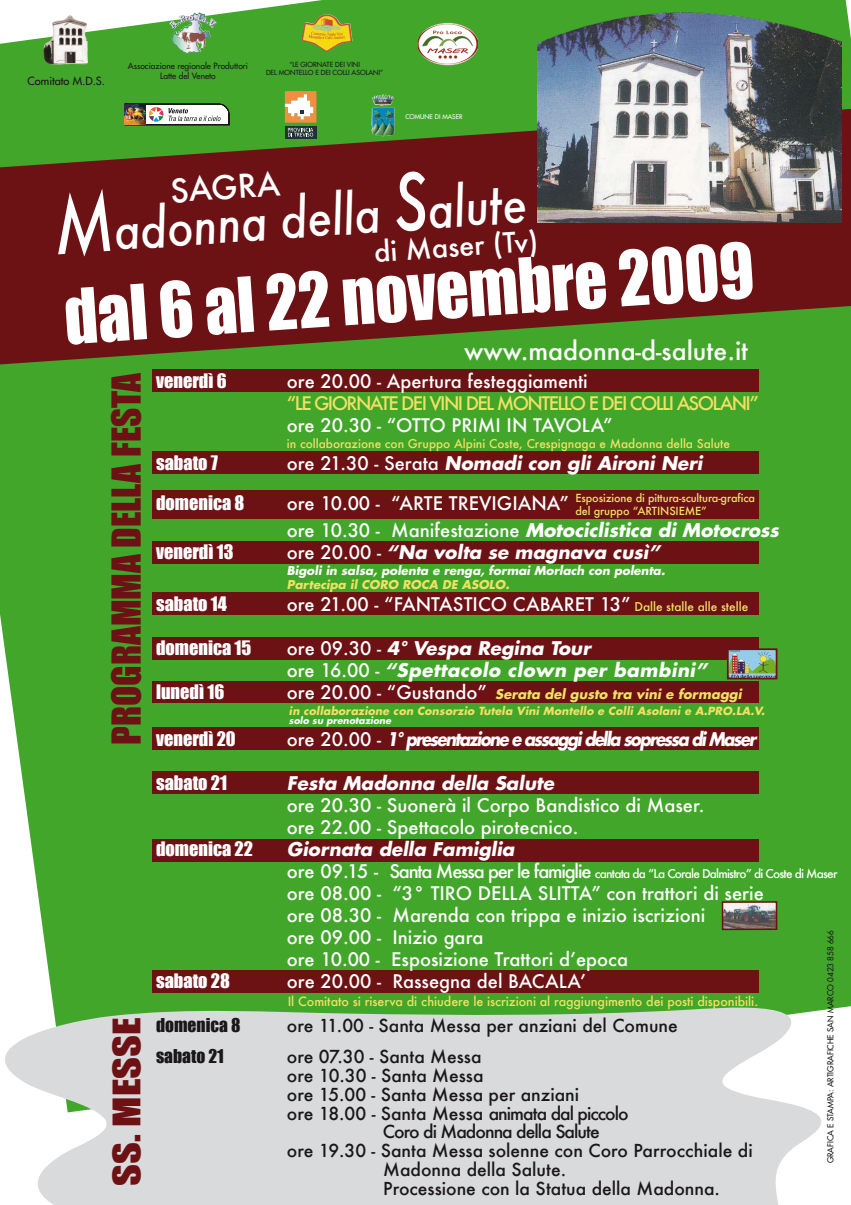
<style>
.page{position:relative;width:851px;height:1205px;background:#fff}
.page>*{position:absolute;margin:0;border:0;box-sizing:border-box;transform-origin:0 0}
.t1{font:70.44px "Impact";color:#fff;scale:.91 1}
.t2{font:italic 500 54.12px "Futura";color:#fff;scale:.8 1}
.t3{font:36.69px "Impact";color:#6d1214}
.t4{font:34.81px "Impact";color:#6d1214;scale:1.22 1}
.t5{font:500 31.94px "Futura";color:#fff}
.t6{font:500 27.44px "Futura";color:#fff}
.t7{font:500 24.94px "Futura";color:#fff}
.t8{font:500 18.31px/22px "Futura";color:#fff}
.t9{font:italic 700 18.31px "Futura";color:#fff}
.t10{font:18.31px "Impact";color:#fff}
.t11{font:italic 700 18.31px/22px "Futura";letter-spacing:.025em;color:#fff}
.t12{font:italic 700 18.31px "Futura";letter-spacing:-.095em;color:#fff;scale:.9 1}
.t13{font:500 18.31px "Futura";letter-spacing:-.09em;color:#f0e166}
.t14{font:500 17.5px "Futura";color:#1a171b}
.t15{font:500 17.5px "Futura";letter-spacing:-.055em;color:#1a171b}
.t16{font:17.5px "Impact";color:#1a171b}
.t17{font:italic 700 13.12px "Futura";color:#f0e166}
.t18{font:500 12.5px "Futura";letter-spacing:-.005em;color:#f0e166}
.t19{font:500 11.88px "Futura";letter-spacing:-.065em;color:#fff}
.t20{font:500 11.88px "Futura";color:#f0e166}
.t21{font:italic 700 11.88px "Futura";color:#fff}
.t22{font:italic 700 11.88px "Futura";color:#f0e166}
.t23{font:11.06px "Futura";color:#1a171b}
.t24{font:italic 700 10.94px "Futura";letter-spacing:.01em;color:#f0e166}
.t25{font:500 10.94px/13.1px "Futura";letter-spacing:-.01em;color:#f0e166}
.t26{font:italic 700 9.38px "Futura";color:#fff}
.t27{font:8.44px/10.1px "Futura";color:#1a171b;text-align:center}
.t28{font:8.12px "Futura";color:#1a171b}
.t29{font:6.88px/8.2px "Futura";color:#1a171b;text-align:center}
.t30{font:6.38px "Futura";color:#fff}
.s1{font-size:75.81px}
.s2{font-weight:500;font-style:normal}
.s3{font-weight:700;font-style:italic}
.s4{font-size:11.88px;color:#f0e166}
.s5{font-size:18.31px}
</style>
<div class="page">
<div style="left:0;top:0;width:850px;height:1010px;background:#42a62a"></div>
<svg style="left:0;top:1000px;width:828px;height:205px;background:#d4dbd4"></svg>
<svg style="left:0;top:105px;width:850px;height:263px;background:#613819"></svg>
<img style="left:537px;top:6px;width:304px;height:217px">
<div style="left:152px;top:369px;width:606px;height:23px;background:#6d1214"></div>
<div style="left:152px;top:451px;width:606px;height:23px;background:#6d1214"></div>
<div style="left:152px;top:490px;width:606px;height:29px;background:#6d1214"></div>
<div style="left:152px;top:540px;width:606px;height:23px;background:#6d1214"></div>
<div style="left:152px;top:592px;width:606px;height:23px;background:#6d1214"></div>
<div style="left:152px;top:637px;width:606px;height:23px;background:#6d1214"></div>
<div style="left:152px;top:681px;width:606px;height:22px;background:#6d1214"></div>
<div style="left:152px;top:727px;width:606px;height:23px;background:#6d1214"></div>
<div style="left:152px;top:771px;width:606px;height:23px;background:#6d1214"></div>
<div style="left:152px;top:838px;width:606px;height:23px;background:#6d1214"></div>
<div style="left:152px;top:970px;width:606px;height:23px;background:#6d1214"></div>
<img style="left:371px;top:94px;width:24px;height:43px">
<svg style="left:125px;top:104px;width:104px;height:21px"></svg>
<img style="left:418px;top:23px;width:59px;height:42px">
<div style="left:285px;top:126px;width:31px;height:12px;background:#203233"></div>
<svg style="left:285px;top:91px;width:31px;height:46px"></svg>
<img style="left:43px;top:15px;width:45px;height:50px">
<img style="left:178px;top:12px;width:20px;height:10px">
<img style="left:302px;top:14px;width:25px;height:22px">
<svg style="left:724px;top:904px;width:50px;height:23px"></svg>
<div style="left:721px;top:901px;width:56px;height:29px;border:2px solid #6d1214"></div>
<img style="left:729px;top:651px;width:45px;height:25px">
<div style="left:726px;top:648px;width:51px;height:31px;border:2px solid #6d1214"></div>
<p class="t23" style="left:28px;top:73px;width:79px">Comitato M.D.S.</p>
<p class="t27" style="left:128px;top:60px;width:121px">Associazione regionale Produttori<br>Latte del Veneto</p>
<p class="t29" style="left:266px;top:60px;width:119px">“LE GIORNATE DEI VINI<br>DEL MONTELLO E DEI COLLI ASOLANI”</p>
<p class="t30" style="left:405px;top:113px;width:59px">COMUNE DI MASER</p>
<h3 class="t5" style="left:169px;top:169px;width:111px;rotate:-4deg">SAGRA</h3>
<h2 class="t2" style="left:52px;top:198px;width:592px;rotate:-4deg"><span class="s1">M</span>adonna della <span class="s1">S</span>alute</h2>
<h3 class="t6" style="left:373px;top:233px;width:166px;rotate:-4deg">di Maser (Tv)</h3>
<h1 class="t1" style="left:61px;top:274px;width:760px;rotate:-4deg">dal 6 al 22 novembre 2009</h1>
<h3 class="t7" style="left:464px;top:334px;width:285px">www.madonna-d-salute.it</h3>
<h3 class="t3" style="left:104px;top:745px;width:373px;rotate:-90deg">PROGRAMMA DELLA FESTA</h3>
<p class="t10" style="left:156px;top:369px;width:72px">venerdì 6</p>
<p class="t8" style="left:287px;top:370px;width:302px">ore 20.00 - Apertura festeggiamenti</p>
<p class="t13" style="left:287px;top:390px;width:473px">“LE GIORNATE DEI VINI DEL MONTELLO E DEI COLLI ASOLANI”</p>
<p class="t8" style="left:287px;top:414px;width:327px">ore 20.30 - “OTTO PRIMI IN TAVOLA”</p>
<p class="t20" style="left:287px;top:435px;width:444px">in collaborazione con Gruppo Alpini Coste, Crespignaga e Madonna della Salute</p>
<p class="t10" style="left:156px;top:451px;width:64px">sabato 7</p>
<p class="t9" style="left:287px;top:450px;width:417px"><span class="s2">ore 21.30 - Serata</span> Nomadi con gli Aironi Neri</p>
<p class="t10" style="left:156px;top:491px;width:90px">domenica 8</p>
<p class="t8" style="left:287px;top:489px;width:493px;line-height:26.9px">ore 10.00 - “ARTE TREVIGIANA”<br>ore 10.30 - Manifestazione <span class="s3">Motociclistica di Motocross</span></p>
<p class="t10" style="left:156px;top:540px;width:79px">venerdì 13</p>
<p class="t9" style="left:287px;top:539px;width:374px"><span class="s2">ore 20.00 -</span> “Na volta se magnava cusì”</p>
<p class="t21" style="left:287px;top:562px;width:379px">Bigoli in salsa, polenta e renga, formai Morlach con polenta.</p>
<p class="t22" style="left:287px;top:576px;width:224px">Partecipa il CORO ROCA DE ASOLO.</p>
<p class="t10" style="left:156px;top:592px;width:72px">sabato 14</p>
<p class="t8" style="left:287px;top:593px;width:463px">ore 21.00 - “FANTASTICO CABARET 13” <span class="s4">Dalle stalle alle stelle</span></p>
<p class="t10" style="left:156px;top:636px;width:97px">domenica 15</p>
<p class="t11" style="left:287px;top:636px;width:421px"><span class="s2">ore 09.30 -</span> 4° Vespa Regina Tour<br><span class="s2">ore 16.00 -</span> “Spettacolo clown per bambini”</p>
<p class="t10" style="left:156px;top:680px;width:70px">lunedì 16</p>
<p class="t8" style="left:287px;top:681px;width:202px">ore 20.00 - “Gustando”</p>
<p class="t10" style="left:156px;top:727px;width:81px">venerdì 20</p>
<p class="t12" style="left:287px;top:726px;width:523px"><span class="s2">ore 20.00 -</span> 1° presentazione e assaggi della sopressa di Maser</p>
<p class="t10" style="left:156px;top:771px;width:73px">sabato 21</p>
<p class="t9" style="left:287px;top:770px;width:268px">Festa Madonna della Salute</p>
<p class="t8" style="left:287px;top:794px;width:419px">ore 20.30 - Suonerà il Corpo Bandistico di Maser. ore 22.00 - Spettacolo pirotecnico.</p>
<p class="t10" style="left:156px;top:837px;width:98px">domenica 22</p>
<p class="t9" style="left:287px;top:836px;width:229px">Giornata della Famiglia</p>
<p class="t19" style="left:287px;top:865px;width:552px"><span class="s5">ore 09.15 - Santa Messa per le famiglie</span> cantata da “La Corale Dalmistro” di Coste di Maser</p>
<p class="t8" style="left:287px;top:882px;width:478px">ore 08.00 - “3° TIRO DELLA SLITTA” con trattori di serie ore 08.30 - Marenda con trippa e inizio iscrizioni<br>ore 09.00 - Inizio gara<br>ore 10.00 - Esposizione Trattori dʼepoca</p>
<p class="t10" style="left:156px;top:969px;width:75px">sabato 28</p>
<p class="t8" style="left:287px;top:970px;width:300px">ore 20.00 - Rassegna del BACALAʼ</p>
<p class="t16" style="left:156px;top:1014px;width:86px">domenica 8</p>
<p class="t14" style="left:287px;top:1013px;width:392px">ore 11.00 - Santa Messa per anziani del Comune</p>
<p class="t16" style="left:156px;top:1045px;width:69px">sabato 21</p>
<p class="t14" style="left:287px;top:1045px;width:196px">ore 07.30 - Santa Messa</p>
<p class="t14" style="left:287px;top:1063px;width:198px">ore 10.30 - Santa Messa</p>
<p class="t14" style="left:287px;top:1082px;width:294px">ore 15.00 - Santa Messa per anziani</p>
<p class="t15" style="left:287px;top:1101px;width:343px">ore 18.00 - Santa Messa animata dal piccolo</p>
<p class="t15" style="left:383px;top:1120px;width:218px">Coro di Madonna della Salute</p>
<p class="t14" style="left:287px;top:1138px;width:467px">ore 19.30 - Santa Messa solenne con Coro Parrocchiale di</p>
<p class="t14" style="left:383px;top:1157px;width:184px">Madonna della Salute.</p>
<p class="t25" style="left:575px;top:491px;width:181px">Esposizione di pittura-scultura-grafica del gruppo “ARTINSIEME”</p>
<p class="t17" style="left:495px;top:684px;width:248px">Serata del gusto tra vini e formaggi</p>
<p class="t24" style="left:289px;top:703px;width:477px">in collaborazione con Consorzio Tutela Vini Montello e Colli Asolani e A.PRO.LA.V.</p>
<p class="t26" style="left:289px;top:714px;width:104px">solo su prenotazione</p>
<p class="t28" style="left:825px;top:1163px;width:235px;rotate:-90deg">GRAFICA E STAMPA: ARTIGRAFICHE SAN MARCO 0423 858 666</p>
<p class="t18" style="left:288px;top:992px;width:472px">Il Comitato si riserva di chiudere le iscrizioni al raggiungimento dei posti disponibili.</p>
<h3 class="t4" style="left:105px;top:1185px;width:140px;rotate:-90deg">SS. MESSE</h3>
<p class="t14" style="left:383px;top:1176px;width:338px">Processione con la Statua della Madonna.</p>
</div>
